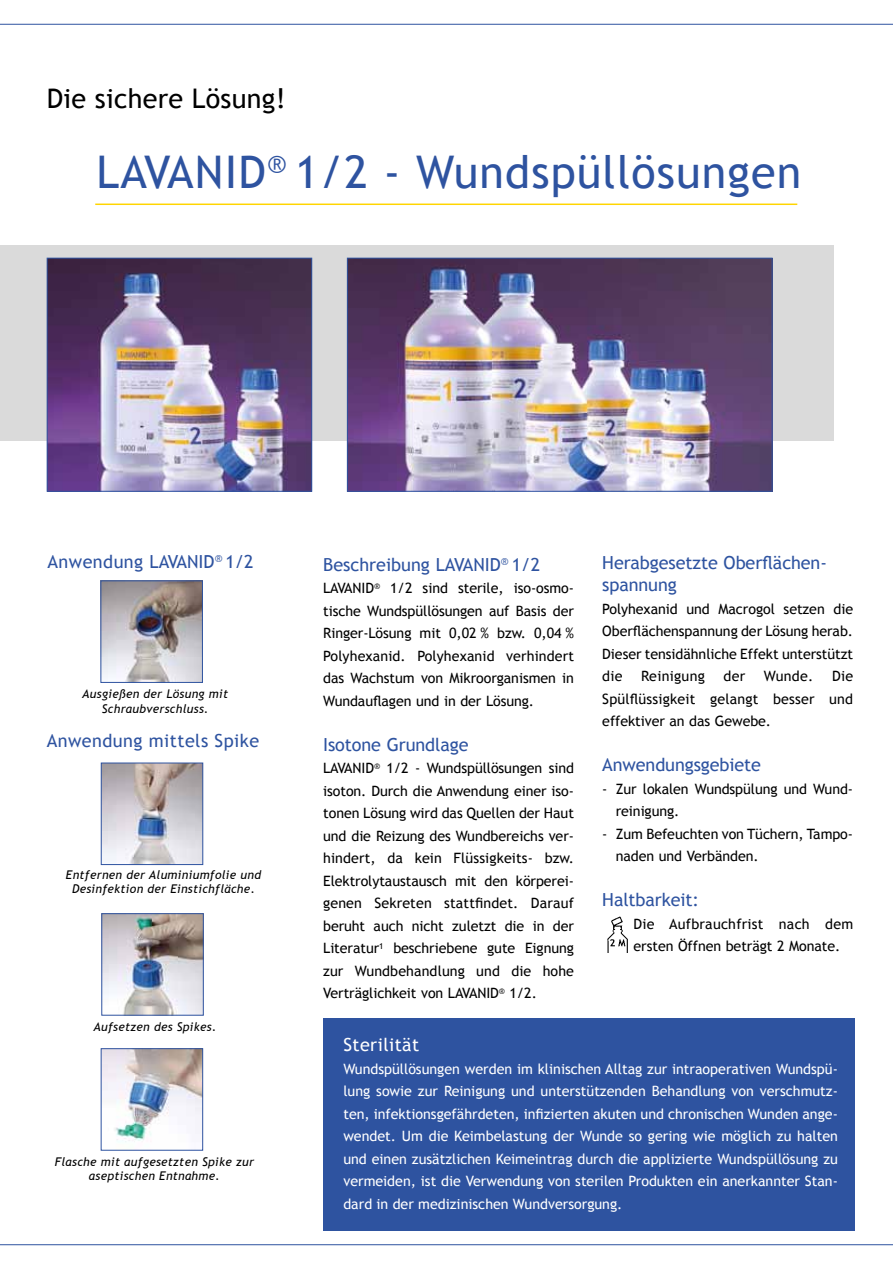
<style>
.page{position:relative;width:893px;height:1263px;background:#fff}
.page>*{position:absolute;margin:0;border:0;box-sizing:border-box;transform-origin:0 0}
.t1{font:45px "Trebuchet MS";letter-spacing:.025em;color:#2e53a0}
.t2{font:27px "Trebuchet MS";letter-spacing:.01em;color:#000}
.t3{font:18px/22.5px "Trebuchet MS";letter-spacing:-.005em;color:#2e53a0}
.t4{font:18px "Trebuchet MS";letter-spacing:.025em;color:#2e53a0}
.t5{font:18px "Trebuchet MS";letter-spacing:.025em;color:#fff}
.t6{font:14.25px/22.5px "Trebuchet MS";letter-spacing:-.005em;color:#000;text-align:justify}
.t7{font:14.25px/22.5px "Trebuchet MS";color:#fff;text-align:justify}
.t8{font:14.25px "Trebuchet MS";letter-spacing:.02em;color:#000}
.t9{font:italic 12px/14.4px "Trebuchet MS";letter-spacing:.025em;color:#000;text-align:center}
</style>
<div class="page">
<hr style="left:0;top:24px;width:893px;height:1px;background:#2e53a0">
<div style="left:0;top:245px;width:833px;height:196px;background:#dadada"></div>
<img style="left:49px;top:260px;width:261px;height:230px">
<div style="left:47px;top:258px;width:265px;height:234px;border:1px solid #2e53a0"></div>
<hr style="left:95px;top:204px;width:702px;height:1px;background:#ffd500">
<div style="left:323px;top:1018px;width:532px;height:213px;background:#2e53a0"></div>
<img style="left:103px;top:765px;width:98px;height:98px">
<div style="left:101px;top:763px;width:102px;height:102px;border:1px solid #2e53a0"></div>
<img style="left:104px;top:915px;width:98px;height:98px">
<div style="left:102px;top:913px;width:102px;height:102px;border:1px solid #2e53a0"></div>
<img style="left:103px;top:1050px;width:98px;height:92px">
<div style="left:101px;top:1048px;width:102px;height:102px;border:1px solid #2e53a0"></div>
<img style="left:349px;top:260px;width:421px;height:230px">
<div style="left:347px;top:258px;width:425px;height:234px;border:1px solid #2e53a0"></div>
<img style="left:103px;top:583px;width:98px;height:98px">
<div style="left:101px;top:581px;width:102px;height:102px;border:1px solid #2e53a0"></div>
<img style="left:607px;top:916px;width:21px;height:36px">
<hr style="left:0;top:1244px;width:893px;height:1px;background:#2e53a0">
<h2 class="t2" style="left:47px;top:82px;width:240px">Die sichere Lösung!</h2>
<h1 class="t1" style="left:97px;top:145px;width:706px">LaVaNID<sup>®</sup> 1/2 - Wundspüllösungen</h1>
<p class="t4" style="left:47px;top:551px;width:208px">anwendung LaVaNID<sup>®</sup> 1/2</p>
<p class="t9" style="left:82px;top:687px;width:147px">Ausgießen der Lösung mit<br>Schraubverschluss.</p>
<p class="t4" style="left:47px;top:730px;width:214px">anwendung mittels Spike</p>
<p class="t9" style="left:66px;top:868px;width:197px">Entfernen der Aluminiumfolie und<br>Desinfektion der Einstichfläche.</p>
<p class="t9" style="left:94px;top:1019px;width:124px">Aufsetzen des Spikes.</p>
<p class="t9" style="left:55px;top:1155px;width:201px">Flasche mit aufgesetzten Spike zur aseptischen Entnahme.</p>
<p class="t3" style="left:323px;top:553px;width:218px">Beschreibung LaVaNID<sup>®</sup> 1/2</p>
<p class="t6" style="left:323px;top:577px;width:252px">LaVaNID<sup>®</sup> 1/2 sind sterile, iso-osmo&shy;tische Wundspüllösungen auf Basis der ringer-Lösung mit 0,02 % bzw. 0,04 % Polyhexanid. Polyhexanid verhindert das Wachstum von Mikroorganismen in Wundauflagen und in der Lösung.</p>
<p class="t3" style="left:323px;top:733px;width:147px">Isotone grundlage</p>
<p class="t6" style="left:323px;top:757px;width:252px">LaVaNID<sup>®</sup> 1/2 - Wundspüllösungen sind isoton. Durch die anwendung einer iso&shy;tonen Lösung wird das Quellen der Haut und die reizung des Wundbereichs ver&shy;hindert, da kein Flüssigkeits- bzw. elektrolytaustausch mit den körperei&shy;genen Sekreten stattfindet. Darauf beruht auch nicht zuletzt die in der Literatur<sup>1</sup> beschriebene gute eignung zur Wundbehandlung und die hohe Verträglichkeit von LaVaNID<sup>®</sup> 1/2.</p>
<p class="t3" style="left:602px;top:551px;width:226px">Herabgesetzte Oberflächen&shy;spannung</p>
<p class="t6" style="left:602px;top:598px;width:252px">Polyhexanid und Macrogol setzen die Oberflächenspannung der Lösung herab.<br>Dieser tensidähnliche effekt unterstützt die</p>
<p class="t8" style="left:641px;top:668px;width:65px">reinigung</p>
<p class="t6" style="left:723px;top:665px;width:23px">der</p>
<p class="t6" style="left:764px;top:665px;width:51px">Wunde.</p>
<p class="t6" style="left:602px;top:665px;width:252px;text-indent:230px">Die Spülflüssigkeit gelangt besser und effektiver an das gewebe.</p>
<p class="t3" style="left:602px;top:754px;width:160px">anwendungsgebiete</p>
<p class="t6" style="left:616px;top:778px;width:239px;text-indent:-13px">- Zur lokalen Wundspülung und Wund&shy;reinigung.</p>
<p class="t6" style="left:616px;top:823px;width:239px;text-indent:-13px">- Zum Befeuchten von Tüchern, Tampo&shy;naden und Verbänden.</p>
<p class="t3" style="left:602px;top:889px;width:98px">Haltbarkeit:</p>
<p class="t6" style="left:634px;top:913px;width:221px">Die aufbrauchfrist nach dem ersten Öffnen beträgt 2 Monate.</p>
<p class="t5" style="left:343px;top:1034px;width:77px">Sterilität</p>
<p class="t7" style="left:343px;top:1057px;width:496px">Wundspüllösungen werden im klinischen alltag zur intraoperativen Wundspü&shy;lung sowie zur reinigung und unterstützenden Behandlung von verschmutz&shy;ten, infektionsgefährdeten, infizierten akuten und chronischen Wunden ange&shy;wendet. Um die Keimbelastung der Wunde so gering wie möglich zu halten und einen zusätzlichen Keimeintrag durch die applizierte Wundspüllösung zu vermeiden, ist die Verwendung von sterilen Produkten ein anerkannter Stan&shy;dard in der medizinischen Wundversorgung.</p>
</div>
